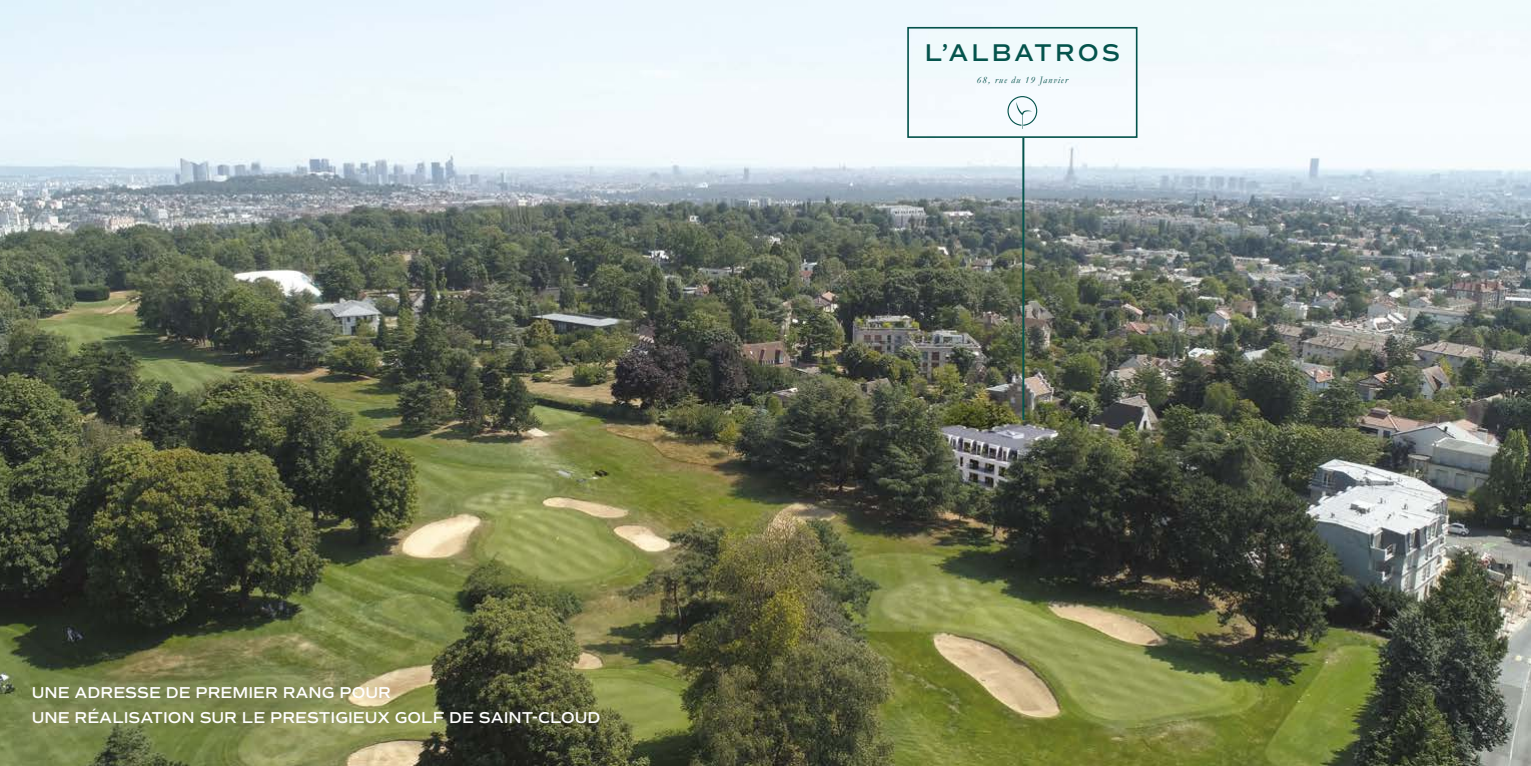
<style>
.page{position:relative;width:1531px;height:766px;background:#fff}
.page>*{position:absolute;margin:0;border:0;box-sizing:border-box;transform-origin:0 0}
.t1{font:600 24.6px "Commuters Sans";letter-spacing:.12em;color:#04534c}
.t2{font:600 16px/25px "Commuters Sans";color:#fff}
.t3{font:italic 9.8px "Garamond";letter-spacing:.1em;color:#04534c}
</style>
<div class="page">
<img style="left:0;top:0;width:1531px;height:765px">
<svg style="left:1007px;top:96px;width:30px;height:33px"></svg>
<hr style="left:1022px;top:138px;width:2px;height:282px;background:#04534c">
<div style="left:907px;top:27px;width:230px;height:111px;border:2px solid #04534c"></div>
<p class="t2" style="left:32px;top:680px;width:570px">UNE ADRESSE DE PREMIER RANG POUR<br>UNE RÉALISATION SUR LE PRESTIGIEUX GOLF DE SAINT-CLOUD</p>
<h1 class="t1" style="left:925px;top:38px;width:197px">L’ALBATROS</h1>
<p class="t3" style="left:977px;top:73px;width:92px">68, rue du 19 Janvier</p>
</div>
